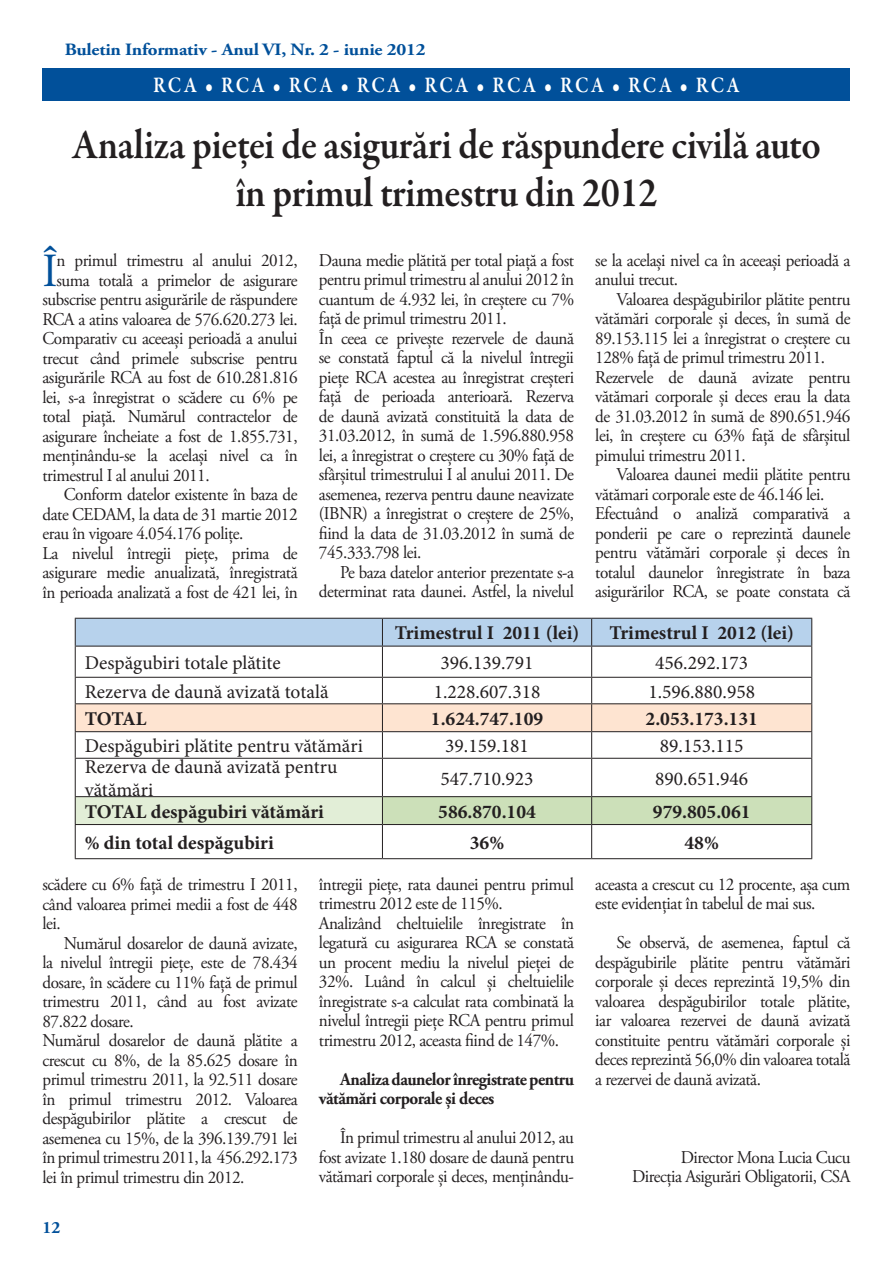
<style>
.page{position:relative;width:893px;height:1263px;background:#fff}
.page>*{position:absolute;margin:0;border:0;box-sizing:border-box;transform-origin:0 0}
.t1{font:47.4px "Adobe Garamond Pro";color:#01509a;scale:.95 1}
.t2{font:600 42.6px/48.6px "Garamond Premr Pro";letter-spacing:-.01em;color:#231f20;text-align:center;scale:.9 1}
.t3{font:600 22.5px "Garamond Premr Pro";letter-spacing:.125em;color:#fff;scale:.85 1}
.t4{font:19.5px/23.4px "Minion Pro";color:#231f20}
.t5{font:700 19.5px "Minion Pro";color:#231f20}
.t6{font:18px/19.5px "Adobe Garamond Pro";letter-spacing:-.025em;color:#231f20;scale:.95 1}
.t7{font:700 18px/19.5px "Adobe Garamond Pro";letter-spacing:-.025em;color:#231f20;scale:.95 1}
.t8{font:700 17.25px "Adobe Garamond Pro";letter-spacing:-.01em;color:#01509a;scale:1.1 1}
.t9{font:700 17.25px "Adobe Garamond Pro";letter-spacing:-.01em;color:#01509a}
</style>
<div class="page">
<div style="left:43px;top:68px;width:807px;height:33px;background:#01509a"></div>
<div style="left:75px;top:797px;width:307px;height:27px;background:#e2eed7"></div>
<hr style="left:75px;top:646px;width:1px;height:31px;background:#231f20">
<hr style="left:75px;top:759px;width:1px;height:37px;background:#231f20">
<svg style="left:75px;top:797px;width:1px;height:27px"></svg>
<hr style="left:75px;top:825px;width:1px;height:33px;background:#231f20">
<hr style="left:75px;top:646px;width:307px;height:1px;background:#231f20">
<hr style="left:382px;top:646px;width:210px;height:1px;background:#231f20">
<hr style="left:592px;top:646px;width:220px;height:1px;background:#231f20">
<hr style="left:75px;top:677px;width:307px;height:1px;background:#231f20">
<hr style="left:382px;top:677px;width:210px;height:1px;background:#231f20">
<hr style="left:592px;top:677px;width:220px;height:1px;background:#231f20">
<hr style="left:75px;top:758px;width:307px;height:1px;background:#231f20">
<hr style="left:382px;top:758px;width:210px;height:1px;background:#231f20">
<hr style="left:592px;top:758px;width:220px;height:1px;background:#231f20">
<hr style="left:75px;top:796px;width:307px;height:1px;background:#231f20">
<hr style="left:382px;top:796px;width:210px;height:1px;background:#231f20">
<hr style="left:592px;top:796px;width:220px;height:1px;background:#231f20">
<hr style="left:75px;top:824px;width:307px;height:1px;background:#231f20">
<hr style="left:382px;top:824px;width:210px;height:1px;background:#231f20">
<hr style="left:592px;top:824px;width:220px;height:1px;background:#231f20">
<hr style="left:75px;top:858px;width:307px;height:1px;background:#231f20">
<hr style="left:382px;top:858px;width:210px;height:1px;background:#231f20">
<hr style="left:592px;top:858px;width:220px;height:1px;background:#231f20">
<svg style="left:75px;top:618px;width:737px;height:28px"></svg>
<hr style="left:382px;top:646px;width:1px;height:31px;background:#231f20">
<hr style="left:591px;top:646px;width:1px;height:31px;background:#231f20">
<hr style="left:811px;top:646px;width:1px;height:31px;background:#231f20">
<svg style="left:75px;top:678px;width:737px;height:80px"></svg>
<hr style="left:382px;top:759px;width:1px;height:37px;background:#231f20">
<hr style="left:591px;top:759px;width:1px;height:37px;background:#231f20">
<hr style="left:811px;top:759px;width:1px;height:37px;background:#231f20">
<div style="left:382px;top:797px;width:430px;height:27px;background:#cce0b9"></div>
<hr style="left:382px;top:825px;width:1px;height:33px;background:#231f20">
<hr style="left:591px;top:825px;width:1px;height:33px;background:#231f20">
<hr style="left:811px;top:825px;width:1px;height:33px;background:#231f20">
<p class="t8" style="left:65px;top:39px;width:329px">Buletin Informativ - Anul VI, Nr. 2 - iunie 2012</p>
<p class="t3" style="left:153px;top:72px;width:692px">RCA • RCA • RCA • RCA • RCA • RCA • RCA • RCA • RCA</p>
<h2 class="t2" style="left:72px;top:121px;width:833px">Analiza pieţei de asigurări de răspundere civilă auto în primul trimestru din 2012</h2>
<h1 class="t1" style="left:43px;top:242px;width:18px">Î</h1>
<p class="t6" style="left:57px;top:251px;width:255px">n primul trimestru al anului 2012,</p>
<p class="t6" style="left:57px;top:271px;width:255px">suma totală a primelor de asigurare</p>
<p class="t6" style="left:43px;top:290px;width:270px">subscrise pentru asigurările de răspundere</p>
<p class="t6" style="left:43px;top:310px;width:270px">RCA a atins valoarea de 576.620.273 lei.</p>
<p class="t6" style="left:43px;top:329px;width:270px">Comparativ cu aceeași perioadă a anului</p>
<p class="t6" style="left:43px;top:349px;width:270px">trecut când primele subscrise pentru</p>
<p class="t6" style="left:43px;top:368px;width:270px">asigurările RCA au fost de 610.281.816</p>
<p class="t6" style="left:43px;top:388px;width:270px">lei, s-a înregistrat o scădere cu 6% pe</p>
<p class="t6" style="left:43px;top:407px;width:270px">total piaţă. Numărul contractelor de</p>
<p class="t6" style="left:43px;top:427px;width:270px">asigurare încheiate a fost de 1.855.731,</p>
<p class="t6" style="left:43px;top:446px;width:270px">menținându-se la același nivel ca în</p>
<p class="t6" style="left:43px;top:466px;width:177px">trimestrul I al anului 2011.</p>
<p class="t6" style="left:64px;top:485px;width:248px">Conform datelor existente în baza de</p>
<p class="t6" style="left:43px;top:505px;width:270px">date CEDAM, la data de 31 martie 2012</p>
<p class="t6" style="left:43px;top:524px;width:213px">erau în vigoare 4.054.176 poliţe.</p>
<p class="t6" style="left:43px;top:544px;width:270px">La nivelul întregii pieţe, prima de</p>
<p class="t6" style="left:43px;top:563px;width:270px">asigurare medie anualizată, înregistrată</p>
<p class="t6" style="left:43px;top:583px;width:270px">în perioada analizată a fost de 421 lei, în</p>
<p class="t6" style="left:319px;top:251px;width:270px">Dauna medie plătită per total piaţă a fost pentru primul trimestru al anului 2012 în cuantum de 4.932 lei, în creștere cu 7% față de primul trimestru 2011.<br>În ceea ce priveşte rezervele de daună se constată faptul că la nivelul întregii piețe RCA acestea au înregistrat creşteri față de perioada anterioară. Rezerva de daună avizată constituită la data de 31.03.2012, în sumă de 1.596.880.958 lei, a înregistrat o creștere cu 30% față de sfârșitul trimestrului I al anului 2011. De asemenea, rezerva pentru daune neavizate (IBNR) a înregistrat o creştere de 25%, fiind la data de 31.03.2012 în sumă de 745.333.798 lei.</p>
<p class="t6" style="left:319px;top:563px;width:270px;text-align:right">Pe baza datelor anterior prezentate s-a determinat rata daunei. Astfel, la nivelul</p>
<p class="t6" style="left:595px;top:251px;width:270px">se la același nivel ca în aceeași perioadă a anului trecut.</p>
<p class="t6" style="left:595px;top:290px;width:270px;text-indent:21px">Valoarea despăgubirilor plătite pentru vătămări corporale și deces, în sumă de 89.153.115 lei a înregistrat o creștere cu 128% față de primul trimestru 2011.<br>Rezervele de daună avizate pentru vătămari corporale și deces erau la data de 31.03.2012 în sumă de 890.651.946 lei, în creștere cu 63% față de sfârșitul pimului trimestru 2011.</p>
<p class="t6" style="left:595px;top:465px;width:270px;text-indent:21px">Valoarea daunei medii plătite pentru vătămari corporale este de 46.146 lei.<br>Efectuând o analiză comparativă a ponderii pe care o reprezintă daunele pentru vătămări corporale și deces în totalul daunelor înregistrate în baza asigurărilor RCA, se poate constata că</p>
<p class="t5" style="left:395px;top:619px;width:186px">Trimestrul I 2011 (lei)</p>
<p class="t5" style="left:609px;top:619px;width:186px">Trimestrul I 2012 (lei)</p>
<p class="t4" style="left:85px;top:651px;width:197px">Despăgubiri totale plătite</p>
<p class="t4" style="left:441px;top:651px;width:94px">396.139.791</p>
<p class="t4" style="left:655px;top:651px;width:94px">456.292.173</p>
<p class="t4" style="left:85px;top:680px;width:245px">Rezerva de daună avizată totală</p>
<p class="t4" style="left:434px;top:680px;width:108px">1.228.607.318</p>
<p class="t4" style="left:648px;top:680px;width:108px">1.596.880.958</p>
<p class="t5" style="left:85px;top:705px;width:63px">TOTAL</p>
<p class="t5" style="left:431px;top:705px;width:114px">1.624.747.109</p>
<p class="t5" style="left:646px;top:705px;width:114px">2.053.173.131</p>
<p class="t4" style="left:85px;top:734px;width:280px">Despăgubiri plătite pentru vătămări</p>
<p class="t4" style="left:445px;top:734px;width:85px">39.159.181</p>
<p class="t4" style="left:660px;top:734px;width:85px">89.153.115</p>
<p class="t4" style="left:85px;top:755px;width:254px">Rezerva de daună avizată pentru vătămări</p>
<p class="t4" style="left:441px;top:767px;width:94px">547.710.923</p>
<p class="t4" style="left:655px;top:767px;width:94px">890.651.946</p>
<p class="t5" style="left:85px;top:798px;width:241px">TOTAL despăgubiri vătămări</p>
<p class="t5" style="left:438px;top:798px;width:99px">586.870.104</p>
<p class="t5" style="left:653px;top:798px;width:99px">979.805.061</p>
<p class="t5" style="left:85px;top:829px;width:191px">% din total despăgubiri</p>
<p class="t5" style="left:470px;top:829px;width:36px">36%</p>
<p class="t5" style="left:685px;top:829px;width:36px">48%</p>
<p class="t6" style="left:43px;top:875px;width:270px;text-align:justify">scădere cu 6% față de trimestru I 2011, când valoarea primei medii a fost de 448 lei.</p>
<p class="t6" style="left:43px;top:934px;width:270px;text-indent:21px">Numărul dosarelor de daună avizate, la nivelul întregii piețe, este de 78.434 dosare, în scădere cu 11% față de primul trimestru 2011, când au fost avizate 87.822 dosare.<br>Numărul dosarelor de daună plătite a crescut cu 8%, de la 85.625 dosare în primul trimestru 2011, la 92.511 dosare în primul trimestru 2012. Valoarea despăgubirilor plătite a crescut de asemenea cu 15%, de la 396.139.791 lei în primul trimestru 2011, la 456.292.173 lei în primul trimestru din 2012.</p>
<p class="t9" style="left:43px;top:1217px;width:19px">12</p>
<p class="t6" style="left:319px;top:875px;width:270px">întregii pieţe, rata daunei pentru primul trimestru 2012 este de 115%.<br>Analizând cheltuielile înregistrate în legatură cu asigurarea RCA se constată un procent mediu la nivelul pieţei de 32%. Luând în calcul şi cheltuielile înregistrate s-a calculat rata combinată la nivelul întregii pieţe RCA pentru primul trimestru 2012, aceasta fiind de 147%.</p>
<p class="t7" style="left:319px;top:1070px;width:270px;text-indent:21px">Analiza daunelor înregistrate pentru vătămări corporale şi deces</p>
<p class="t6" style="left:319px;top:1128px;width:270px;text-align:justify;text-indent:21px">În primul trimestru al anului 2012, au fost avizate 1.180 dosare de daună pentru vătămari corporale și deces, menținându-</p>
<p class="t6" style="left:595px;top:875px;width:270px">aceasta a crescut cu 12 procente, aşa cum este evidenţiat în tabelul de mai sus.</p>
<p class="t6" style="left:595px;top:933px;width:270px;text-align:justify;text-indent:21px">Se observă, de asemenea, faptul că despăgubirile plătite pentru vătămări corporale și deces reprezintă 19,5% din valoarea despăgubirilor totale plătite, iar valoarea rezervei de daună avizată constituite pentru vătămări corporale și deces reprezintă 56,0% din valoarea totală a rezervei de daună avizată.</p>
<p class="t6" style="left:632px;top:1148px;width:231px;text-align:right">Director Mona Lucia Cucu<br>Direcția Asigurări Obligatorii, CSA</p>
</div>
